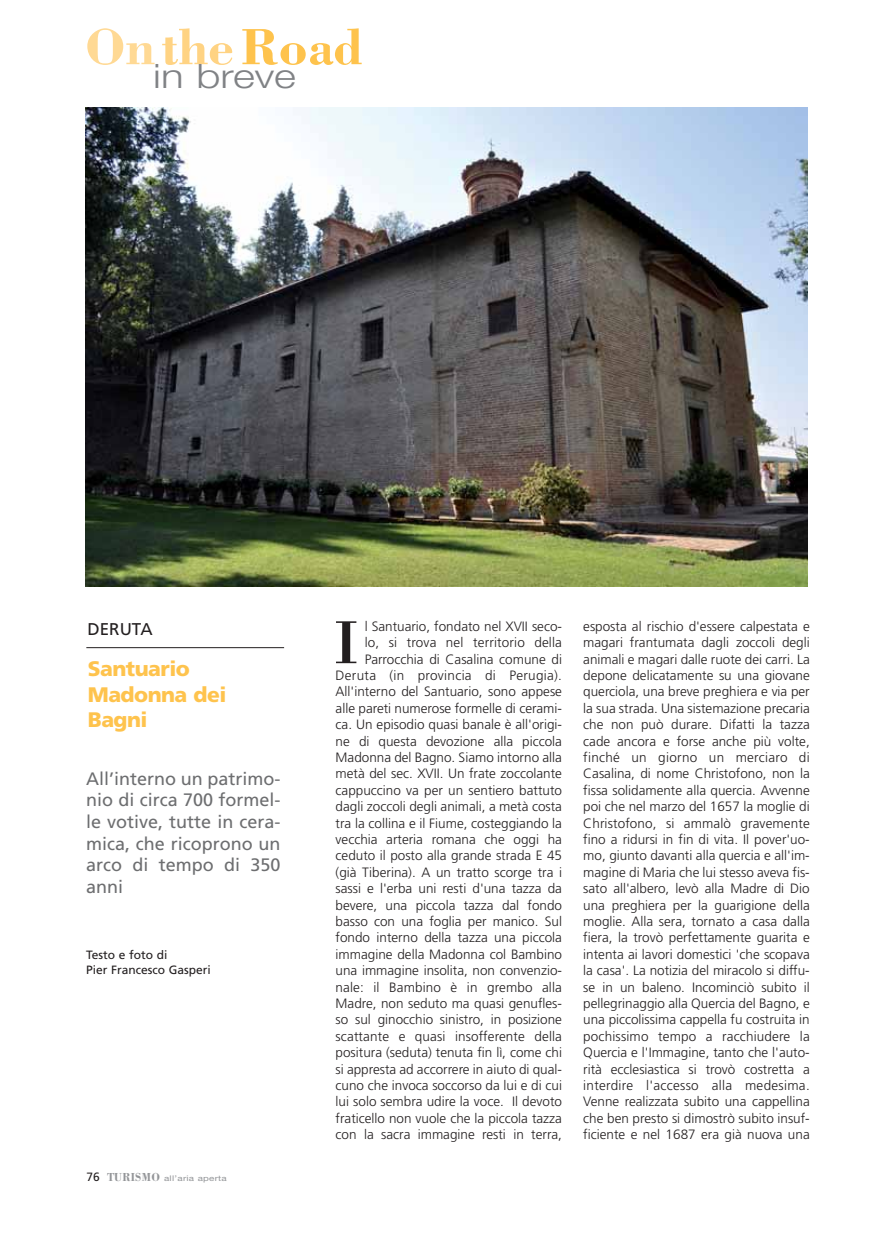
<style>
.page{position:relative;width:893px;height:1234px;background:#fff}
.page>*{position:absolute;margin:0;border:0;box-sizing:border-box;transform-origin:0 0}
.t1{font:62.55px "Bodoni";color:#231f20}
.t2{font:700 52.5px "Bodoni";color:#fec34d}
.t3{font:300 33.6px "Helvetica Neue";color:#808285;scale:1.25 1}
.t4{font:900 21px/25.2px "Frutiger";letter-spacing:-.025em;color:#fec34d}
.t5{font:18px/21.6px "Frutiger";color:#6d6e70;text-align:justify}
.t6{font:16.95px "Frutiger";color:#231f20}
.t7{font:300 13.5px/16.4px "Frutiger";color:#231f20;text-align:right}
.t8{font:12px/14.4px "Frutiger";color:#231f20}
.t9{font:7.8px "Helvetica Neue";letter-spacing:.03em;color:#939598;scale:1.25 1}
.s1{color:#ffd994}
.s2{color:#ffd383}
.s3{font-family:"Frutiger";font-size:12px;color:#231f20}
.s4{font-family:"Bodoni";font-weight:700;font-size:12px}
</style>
<div class="page">
<img style="left:85px;top:108px;width:722px;height:478px">
<hr style="left:86px;top:647px;width:198px;height:1px;background:#231f20">
<h2 class="t2" style="left:85px;top:21px;width:280px"><span class="s1">On</span><span class="s2">the</span>Road</h2>
<h3 class="t3" style="left:153px;top:64px;width:116px">in breve</h3>
<p class="t6" style="left:88px;top:621px;width:67px">DERUTA</p>
<h3 class="t4" style="left:88px;top:659px;width:140px">Santuario<br>Madonna dei<br>Bagni</h3>
<h3 class="t5" style="left:86px;top:770px;width:196px">All’interno un patrimo&shy;nio di circa 700 formel&shy;le votive, tutte in cera&shy;mica, che ricoprono un arco di tempo di 350 anni</h3>
<p class="t8" style="left:86px;top:949px;width:126px">Testo e foto di<br>Pier Francesco Gasperi</p>
<p class="t9" style="left:86px;top:1175px;width:114px"><span class="s3">76</span> <span class="s4">TURISMO</span> all’aria aperta</p>
<p class="t7" style="left:336px;top:620px;width:228px">l Santuario, fondato nel XVII seco-<br>lo, si trova nel territorio della Parrocchia di Casalina comune di Deruta (in provincia di Perugia).<br>All'interno del Santuario, sono appese alle pareti numerose formelle di cerami&shy;ca. Un episodio quasi banale è all'origi&shy;ne di questa devozione alla piccola Madonna del Bagno. Siamo intorno alla metà del sec. XVII. Un frate zoccolante cappuccino va per un sentiero battuto dagli zoccoli degli animali, a metà costa tra la collina e il Fiume, costeggiando la vecchia arteria romana che oggi ha ceduto il posto alla grande strada E 45 (già Tiberina). A un tratto scorge tra i sassi e l'erba uni resti d'una tazza da bevere, una piccola tazza dal fondo basso con una foglia per manico. Sul fondo interno della tazza una piccola immagine della Madonna col Bambino una immagine insolita, non convenzio&shy;nale: il Bambino è in grembo alla Madre, non seduto ma quasi genufles&shy;so sul ginocchio sinistro, in posizione scattante e quasi insofferente della positura (seduta) tenuta fin lì, come chi si appresta ad accorrere in aiuto di qual&shy;cuno che invoca soccorso da lui e di cui lui solo sembra udire la voce. Il devoto fraticello non vuole che la piccola tazza con la sacra immagine resti in terra,</p>
<p class="t7" style="left:583px;top:620px;width:228px;text-align:justify">esposta al rischio d'essere calpestata e magari frantumata dagli zoccoli degli animali e magari dalle ruote dei carri. La depone delicatamente su una giovane querciola, una breve preghiera e via per la sua strada. Una sistemazione precaria che non può durare. Difatti la tazza cade ancora e forse anche più volte, finché un giorno un merciaro di Casalina, di nome Christofono, non la fissa solidamente alla quercia. Avvenne poi che nel marzo del 1657 la moglie di Christofono, si ammalò gravemente fino a ridursi in fin di vita. Il pover'uo&shy;mo, giunto davanti alla quercia e all'im&shy;magine di Maria che lui stesso aveva fis&shy;sato all'albero, levò alla Madre di Dio una preghiera per la guarigione della moglie. Alla sera, tornato a casa dalla fiera, la trovò perfettamente guarita e intenta ai lavori domestici 'che scopava la casa'. La notizia del miracolo si diffu&shy;se in un baleno. Incominciò subito il pellegrinaggio alla Quercia del Bagno, e una piccolissima cappella fu costruita in pochissimo tempo a racchiudere la Quercia e l'Immagine, tanto che l'auto&shy;rità ecclesiastica si trovò costretta a interdire l'accesso alla medesima.<br>Venne realizzata subito una cappellina che ben presto si dimostrò subito insuf&shy;ficiente e nel 1687 era già nuova una</p>
<h1 class="t1" style="left:334px;top:611px;width:26px">I</h1>
</div>
